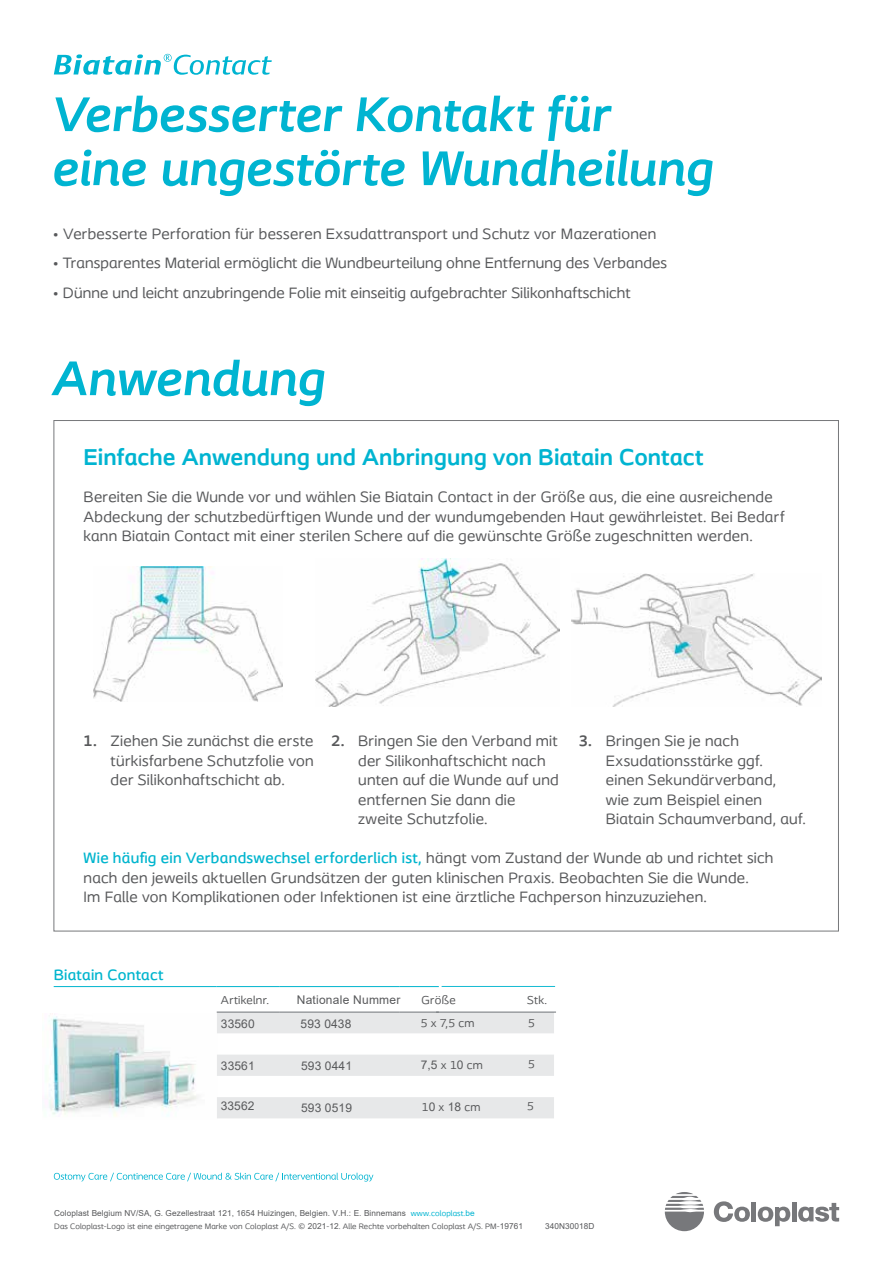
<style>
.page{position:relative;width:893px;height:1263px;background:#fff}
.page>*{position:absolute;margin:0;border:0;box-sizing:border-box;transform-origin:0 0}
.t1{font:italic 700 51px/54px "Coloplast";letter-spacing:-.005em;color:#00b4d1}
.t2{font:700 24px "Coloplast";color:#00b4d1}
.t3{font:15.75px/19.5px "Coloplast";letter-spacing:.02em;color:#58595b}
.t4{font:500 15.75px "Coloplast";letter-spacing:.015em;color:#00b5ce}
.t5{font:12px/23.9px "Arial";letter-spacing:.01em;color:#58595b}
.t6{font:12px "Coloplast";letter-spacing:.02em;color:#58595b}
.t7{font:8.25px "Coloplast";letter-spacing:.01em;color:#58595b}
.t8{font:8.25px "Arial";letter-spacing:.01em;color:#58595b}
.t9{font:8.25px "Arial";letter-spacing:.01em;color:#57585b}
.s1{font-weight:700}
.s2{font-weight:500;color:#00b5ce}
.s3{font-family:"Coloplast"}
.s4{font-family:"Arial"}
.s5{font-family:"Coloplast";color:#00b4d1}
.s6{color:#00b4d1}
</style>
<div class="page">
<svg style="left:54px;top:1173px;width:319px;height:8px"></svg>
<svg style="left:714px;top:1201px;width:36px;height:21px"></svg>
<div style="left:751px;top:1202px;width:5px;height:19px;background:#77787b"></div>
<hr style="left:792px;top:1202px;width:4px;height:19px;background:#77787b">
<svg style="left:758px;top:1206px;width:32px;height:20px"></svg>
<svg style="left:798px;top:1203px;width:41px;height:19px"></svg>
<svg style="left:665px;top:1192px;width:39px;height:39px"></svg>
<img style="left:93px;top:567px;width:189px;height:134px">
<img style="left:315px;top:559px;width:245px;height:147px">
<img style="left:571px;top:574px;width:251px;height:133px">
<img style="left:45px;top:1016px;width:173px;height:103px">
<svg style="left:217px;top:1013px;width:337px;height:105px"></svg>
<hr style="left:217px;top:1012px;width:63px;height:1px;background:#6e7377">
<hr style="left:280px;top:1012px;width:120px;height:1px;background:#6e7377">
<hr style="left:400px;top:1012px;width:39px;height:1px;background:#6e7377">
<hr style="left:54px;top:986px;width:163px;height:1px;background:#00b5ce">
<hr style="left:217px;top:986px;width:63px;height:1px;background:#00b5ce">
<hr style="left:280px;top:986px;width:120px;height:1px;background:#00b5ce">
<hr style="left:400px;top:986px;width:39px;height:1px;background:#00b5ce">
<svg style="left:54px;top:54px;width:218px;height:21px"></svg>
<hr style="left:442px;top:986px;width:113px;height:1px;background:#00b5ce">
<hr style="left:436px;top:1012px;width:120px;height:1px;background:#6e7377">
<h1 class="t1" style="left:51px;top:87px;width:663px">Verbesserter Kontakt für eine ungestörte Wundheilung</h1>
<p class="t3" style="left:53px;top:224px;width:605px">• Verbesserte Perforation für besseren Exsudattransport und Schutz vor Mazerationen</p>
<p class="t3" style="left:53px;top:253px;width:616px">• Transparentes Material ermöglicht die Wundbeurteilung ohne Entfernung des Verbandes</p>
<p class="t3" style="left:53px;top:282px;width:579px">• Dünne und leicht anzubringende Folie mit einseitig aufgebrachter Silikonhaftschicht</p>
<h1 class="t1" style="left:51px;top:351px;width:275px">Anwendung</h1>
<h2 class="t2" style="left:84px;top:442px;width:621px">Einfache Anwendung und Anbringung von Biatain Contact</h2>
<p class="t3" style="left:84px;top:487px;width:702px">Bereiten Sie die Wunde vor und wählen Sie Biatain Contact in der Größe aus, die eine ausreichende<br>Abdeckung der schutzbedürftigen Wunde und der wundumgebenden Haut gewährleistet. Bei Bedarf kann Biatain Contact mit einer sterilen Schere auf die gewünschte Größe zugeschnitten werden.</p>
<p class="t3" style="left:111px;top:731px;width:205px;text-align:justify;text-indent:-27px"><span class="s1">1.</span> Ziehen Sie zunächst die erste türkisfarbene Schutzfolie von der Silikonhaftschicht ab.</p>
<p class="t3" style="left:358px;top:731px;width:202px;text-indent:-27px"><span class="s1">2.</span> Bringen Sie den Verband mit der Silikonhaftschicht nach unten auf die Wunde auf und entfernen Sie dann die zweite Schutzfolie.</p>
<p class="t3" style="left:606px;top:731px;width:202px;text-indent:-27px"><span class="s1">3.</span> Bringen Sie je nach<br>Exsudationsstärke ggf.<br>einen Sekundärverband,<br>wie zum Beispiel einen<br>Biatain Schaumverband, auf.</p>
<p class="t3" style="left:84px;top:848px;width:691px"><span class="s2">Wie häufig ein Verbandswechsel erforderlich ist,</span> hängt vom Zustand der Wunde ab und richtet sich nach den jeweils aktuellen Grundsätzen der guten klinischen Praxis. Beobachten Sie die Wunde.<br>Im Falle von Komplikationen oder Infektionen ist eine ärztliche Fachperson hinzuzuziehen.</p>
<p class="t4" style="left:54px;top:965px;width:111px">Biatain Contact</p>
<p class="t6" style="left:221px;top:993px;width:50px">Artikelnr.</p>
<p class="t6" style="left:421px;top:993px;width:36px">Größe</p>
<p class="t6" style="left:527px;top:993px;width:21px">Stk.</p>
<p class="t5" style="left:221px;top:1011px;width:35px">33560</p>
<p class="t6" style="left:421px;top:1016px;width:55px">5 x 7,5 cm</p>
<p class="t6" style="left:528px;top:1016px;width:8px">5</p>
<p class="t5" style="left:221px;top:1054px;width:35px">33561</p>
<p class="t5" style="left:421px;top:1052px;width:64px">7,5 <span class="s3">x 1</span>0 <span class="s3">cm</span></p>
<p class="t6" style="left:528px;top:1057px;width:8px">5</p>
<p class="t5" style="left:221px;top:1094px;width:35px">33562</p>
<p class="t6" style="left:422px;top:1099px;width:60px">1<span class="s4">0</span> x <span class="s4">18</span> cm</p>
<p class="t5" style="left:301px;top:988px;width:101px;text-indent:-4px">Nationale Nummer<br>593 0438</p>
<p class="t5" style="left:301px;top:1054px;width:52px">593 0441</p>
<p class="t5" style="left:301px;top:1096px;width:52px">593 0519</p>
<p class="t6" style="left:527px;top:1099px;width:8px">5</p>
<p class="t8" style="left:54px;top:1207px;width:422px">Coloplast Belgium NV/SA, G. Gezellestraat 121, 1654 Huizingen, Belgien. V.H.: E. Binnemans <span class="s5">www.coloplast.</span><span class="s6">be</span></p>
<p class="t7" style="left:54px;top:1222px;width:470px">Das Coloplast-Logo ist eine eingetragene Marke von Coloplast A/S. © <span class="s4">2021</span>-<span class="s4">12</span>. Alle Rechte vorbehalten Coloplast A/S. PM-<span class="s4">19761</span></p>
<p class="t9" style="left:545px;top:1220px;width:51px">340N30018D</p>
</div>
